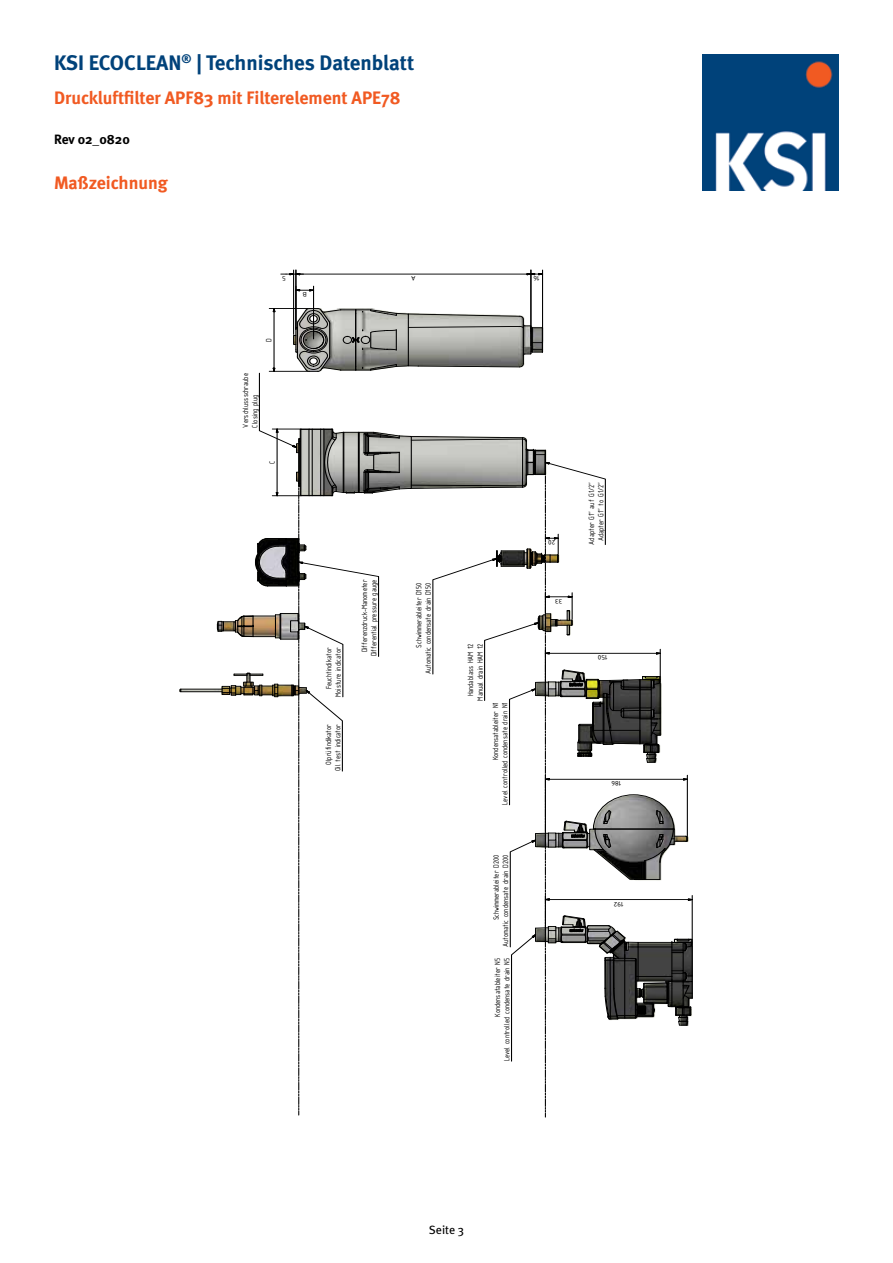
<style>
.page{position:relative;width:893px;height:1263px;background:#fff}
.page>*{position:absolute;margin:0;border:0;box-sizing:border-box;transform-origin:0 0}
.t1{font:700 21px "Meta";color:#00427a}
.t2{font:700 18px "Meta";color:#f15a22}
.t3{font:700 13.5px "Meta";color:#000}
.t4{font:12px "Meta";color:#000}
.t5{font:8.25px/9.3px "ISOCPEUR";letter-spacing:-.01em;color:#000;text-align:right;scale:.85 1}
.t6{font:7.05px "ISOCPEUR";color:#000;scale:1.17 1}
</style>
<div class="page">
<img style="left:703px;top:54px;width:136px;height:136px">
<hr style="left:300px;top:274px;width:227px;height:1px;background:#000">
<svg style="left:294px;top:289px;width:21px;height:2px"></svg>
<hr style="left:313px;top:286px;width:1px;height:53px;background:#000">
<hr style="left:296px;top:270px;width:1px;height:59px;background:#000">
<hr style="left:293px;top:270px;width:1px;height:64px;background:#000">
<svg style="left:281px;top:273px;width:22px;height:2px"></svg>
<svg style="left:523px;top:273px;width:21px;height:2px"></svg>
<hr style="left:542px;top:270px;width:1px;height:72px;background:#000">
<hr style="left:531px;top:270px;width:1px;height:76px;background:#000">
<svg style="left:217px;top:307px;width:476px;height:810px"></svg>
<h1 class="t1" style="left:54px;top:49px;width:362px">KSI ECOCLEAN<sup>®</sup> | Technisches Datenblatt</h1>
<h2 class="t2" style="left:54px;top:86px;width:348px">Druckluftfilter APF83 mit Filterelement APE78</h2>
<h3 class="t3" style="left:54px;top:130px;width:77px">Rev 02_0820</h3>
<h2 class="t2" style="left:54px;top:171px;width:115px">Maßzeichnung</h2>
<p class="t6" style="left:286px;top:281px;width:5px;rotate:180deg">5</p>
<p class="t5" style="left:265px;top:342px;width:6px;rotate:-90deg">D</p>
<p class="t5" style="left:241px;top:427px;width:65px;text-align:left;rotate:-90deg">Verschlussschraube<br>Closing plug</p>
<p class="t5" style="left:268px;top:464px;width:5px;rotate:-90deg">C</p>
<p class="t6" style="left:307px;top:297px;width:5px;rotate:180deg">B</p>
<p class="t6" style="left:416px;top:281px;width:6px;rotate:180deg">A</p>
<p class="t5" style="left:325px;top:697px;width:60px;rotate:-90deg">Feuchtindikator<br>Moisture indicator</p>
<p class="t5" style="left:325px;top:771px;width:57px;rotate:-90deg">Olprüfindikator<br>Oil test indicator</p>
<p class="t5" style="left:361px;top:656px;width:92px;text-align:center;rotate:-90deg">Differenzdruck-Manometer<br>Differential pressure gauge</p>
<p class="t5" style="left:415px;top:674px;width:109px;rotate:-90deg">Schwimmerableiter D150<br>Automatic condensate drain D150</p>
<p class="t6" style="left:540px;top:281px;width:7px;rotate:180deg">61</p>
<p class="t5" style="left:467px;top:700px;width:69px;text-align:center;rotate:-90deg">Handablass HAM 12<br>Manual drain HAM 12</p>
<p class="t5" style="left:492px;top:805px;width:122px;rotate:-90deg">Kondensatableiter N1<br>Level controlled condensate drain N1</p>
<p class="t5" style="left:492px;top:947px;width:110px;rotate:-90deg">Schwimmerableiter D200<br>Automatic condensate drain D200</p>
<p class="t5" style="left:494px;top:1061px;width:123px;rotate:-90deg">Kondensatableiter N5<br>Level controlled condensate drain N5</p>
<p class="t6" style="left:555px;top:545px;width:8px;rotate:180deg">02</p>
<p class="t6" style="left:562px;top:603px;width:8px;rotate:180deg">33</p>
<p class="t5" style="left:588px;top:545px;width:75px;text-align:center;rotate:-90deg">Adapter G1" auf G1/2"<br>Adapter G1" to G1/2"</p>
<p class="t6" style="left:608px;top:660px;width:10px;rotate:180deg">051</p>
<p class="t6" style="left:621px;top:786px;width:10px;rotate:180deg">681</p>
<p class="t6" style="left:624px;top:906px;width:10px;rotate:180deg">291</p>
<h3 class="t4" style="left:429px;top:1222px;width:37px">Seite 3</h3>
</div>
